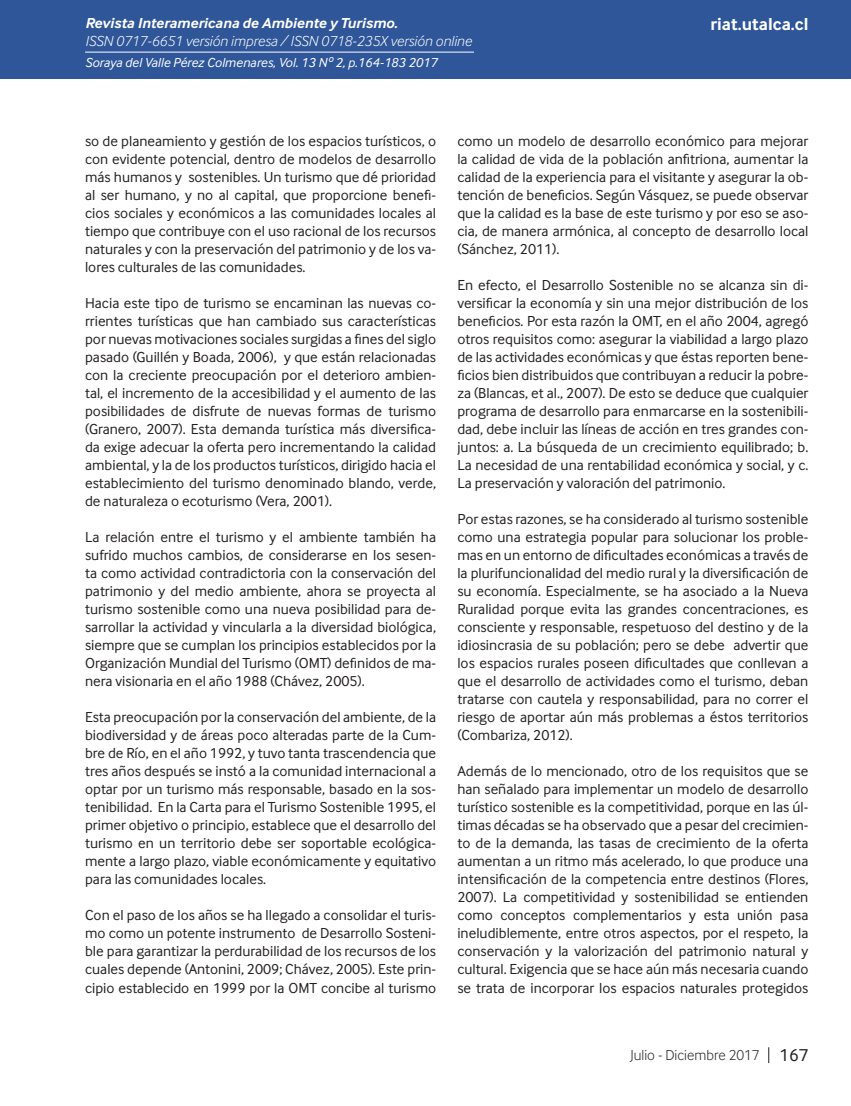
<style>
.page{position:relative;width:851px;height:1106px;background:#fff}
.page>*{position:absolute;margin:0;border:0;box-sizing:border-box;transform-origin:0 0}
.t1{font:700 18px "Inter Face";color:#fff}
.Cuerpo_de_Texto{font:15px/18px "Inter Face";color:#231f20;text-align:justify}
.t2{font:italic 300 15px "Inter Face";color:#fff}
.t3{font:italic 700 15px "Inter Face";color:#fff}
.t4{font:300 15px "Inter Face";color:#231f20}
.Cuño_de_pagina{font:italic 13.5px "Inter Face";color:#fff}
.s1{font-weight:400;font-size:18px}
</style>
<div class="page">
<div style="left:0;top:0;width:850px;height:79px;background:#2f5699"></div>
<hr style="left:85px;top:52px;width:389px;height:1px;background:#fff">
<svg style="left:768px;top:1047px;width:1px;height:16px"></svg>
<p class="t3" style="left:85px;top:15px;width:314px">Revista Interamericana de Ambiente y Turismo.</p>
<p class="t2" style="left:85px;top:33px;width:388px">ISSN 0717-6651 versión impresa / ISSN 0718-235X versión online</p>
<p class="Cuño_de_pagina" style="left:85px;top:55px;width:354px">Soraya del Valle Pérez Colmenares, Vol. 13 Nº 2, p.164-183 2017</p>
<p class="t1" style="left:710px;top:14px;width:99px">riat.utalca.cl</p>
<p class="Cuerpo_de_Texto" style="left:85px;top:132px;width:352px">so de planeamiento y gestión de los espacios turísticos, o con evidente potencial, dentro de modelos de desarrollo más humanos y sostenibles. Un turismo que dé prioridad al ser humano, y no al capital, que proporcione benefi&shy;cios sociales y económicos a las comunidades locales al tiempo que contribuye con el uso racional de los recursos naturales y con la preservación del patrimonio y de los va&shy;lores culturales de las comunidades.</p>
<p class="Cuerpo_de_Texto" style="left:85px;top:294px;width:352px">Hacia este tipo de turismo se encaminan las nuevas co&shy;rrientes turísticas que han cambiado sus características por nuevas motivaciones sociales surgidas a fines del siglo pasado (Guillén y Boada, 2006), y que están relacionadas con la creciente preocupación por el deterioro ambien&shy;tal, el incremento de la accesibilidad y el aumento de las posibilidades de disfrute de nuevas formas de turismo (Granero, 2007). Esta demanda turística más diversifica&shy;da exige adecuar la oferta pero incrementando la calidad ambiental, y la de los productos turísticos, dirigido hacia el establecimiento del turismo denominado blando, verde, de naturaleza o ecoturismo (Vera, 2001).</p>
<p class="Cuerpo_de_Texto" style="left:85px;top:528px;width:352px">La relación entre el turismo y el ambiente también ha sufrido muchos cambios, de considerarse en los sesen&shy;ta como actividad contradictoria con la conservación del patrimonio y del medio ambiente, ahora se proyecta al turismo sostenible como una nueva posibilidad para de&shy;sarrollar la actividad y vincularla a la diversidad biológica, siempre que se cumplan los principios establecidos por la Organización Mundial del Turismo (OMT) definidos de ma&shy;nera visionaria en el año 1988 (Chávez, 2005).</p>
<p class="Cuerpo_de_Texto" style="left:85px;top:708px;width:352px">Esta preocupación por la conservación del ambiente, de la biodiversidad y de áreas poco alteradas parte de la Cum&shy;bre de Río, en el año 1992, y tuvo tanta trascendencia que tres años después se instó a la comunidad internacional a optar por un turismo más responsable, basado en la sos&shy;tenibilidad. En la Carta para el Turismo Sostenible 1995, el primer objetivo o principio, establece que el desarrollo del turismo en un territorio debe ser soportable ecológica&shy;mente a largo plazo, viable económicamente y equitativo para las comunidades locales.</p>
<p class="Cuerpo_de_Texto" style="left:85px;top:906px;width:352px">Con el paso de los años se ha llegado a consolidar el turis&shy;mo como un potente instrumento de Desarrollo Sosteni&shy;ble para garantizar la perdurabilidad de los recursos de los cuales depende (Antonini, 2009; Chávez, 2005). Este prin&shy;cipio establecido en 1999 por la OMT concibe al turismo</p>
<p class="Cuerpo_de_Texto" style="left:457px;top:132px;width:352px">como un modelo de desarrollo económico para mejorar la calidad de vida de la población anfitriona, aumentar la calidad de la experiencia para el visitante y asegurar la ob&shy;tención de beneficios. Según Vásquez, se puede observar que la calidad es la base de este turismo y por eso se aso&shy;cia, de manera armónica, al concepto de desarrollo local (Sánchez, 2011).</p>
<p class="Cuerpo_de_Texto" style="left:457px;top:276px;width:352px">En efecto, el Desarrollo Sostenible no se alcanza sin di&shy;versificar la economía y sin una mejor distribución de los beneficios. Por esta razón la OMT, en el año 2004, agregó otros requisitos como: asegurar la viabilidad a largo plazo de las actividades económicas y que éstas reporten bene&shy;ficios bien distribuidos que contribuyan a reducir la pobre&shy;za (Blancas, et al., 2007). De esto se deduce que cualquier programa de desarrollo para enmarcarse en la sostenibili&shy;dad, debe incluir las líneas de acción en tres grandes con&shy;juntos: a. La búsqueda de un crecimiento equilibrado; b.<br>La necesidad de una rentabilidad económica y social, y c.<br>La preservación y valoración del patrimonio.</p>
<p class="Cuerpo_de_Texto" style="left:457px;top:510px;width:352px">Por estas razones, se ha considerado al turismo sostenible como una estrategia popular para solucionar los proble&shy;mas en un entorno de dificultades económicas a través de la plurifuncionalidad del medio rural y la diversificación de su economía. Especialmente, se ha asociado a la Nueva Ruralidad porque evita las grandes concentraciones, es consciente y responsable, respetuoso del destino y de la idiosincrasia de su población; pero se debe advertir que los espacios rurales poseen dificultades que conllevan a que el desarrollo de actividades como el turismo, deban tratarse con cautela y responsabilidad, para no correr el riesgo de aportar aún más problemas a éstos territorios (Combariza, 2012).</p>
<p class="Cuerpo_de_Texto" style="left:457px;top:762px;width:352px">Además de lo mencionado, otro de los requisitos que se han señalado para implementar un modelo de desarrollo turístico sostenible es la competitividad, porque en las úl&shy;timas décadas se ha observado que a pesar del crecimien&shy;to de la demanda, las tasas de crecimiento de la oferta aumentan a un ritmo más acelerado, lo que produce una intensificación de la competencia entre destinos (Flores, 2007). La competitividad y sostenibilidad se entienden como conceptos complementarios y esta unión pasa ineludiblemente, entre otros aspectos, por el respeto, la conservación y la valorización del patrimonio natural y cultural. Exigencia que se hace aún más necesaria cuando se trata de incorporar los espacios naturales protegidos</p>
<p class="t4" style="left:630px;top:1046px;width:180px">Julio - Diciembre 2017 <span class="s1">167</span></p>
</div>
